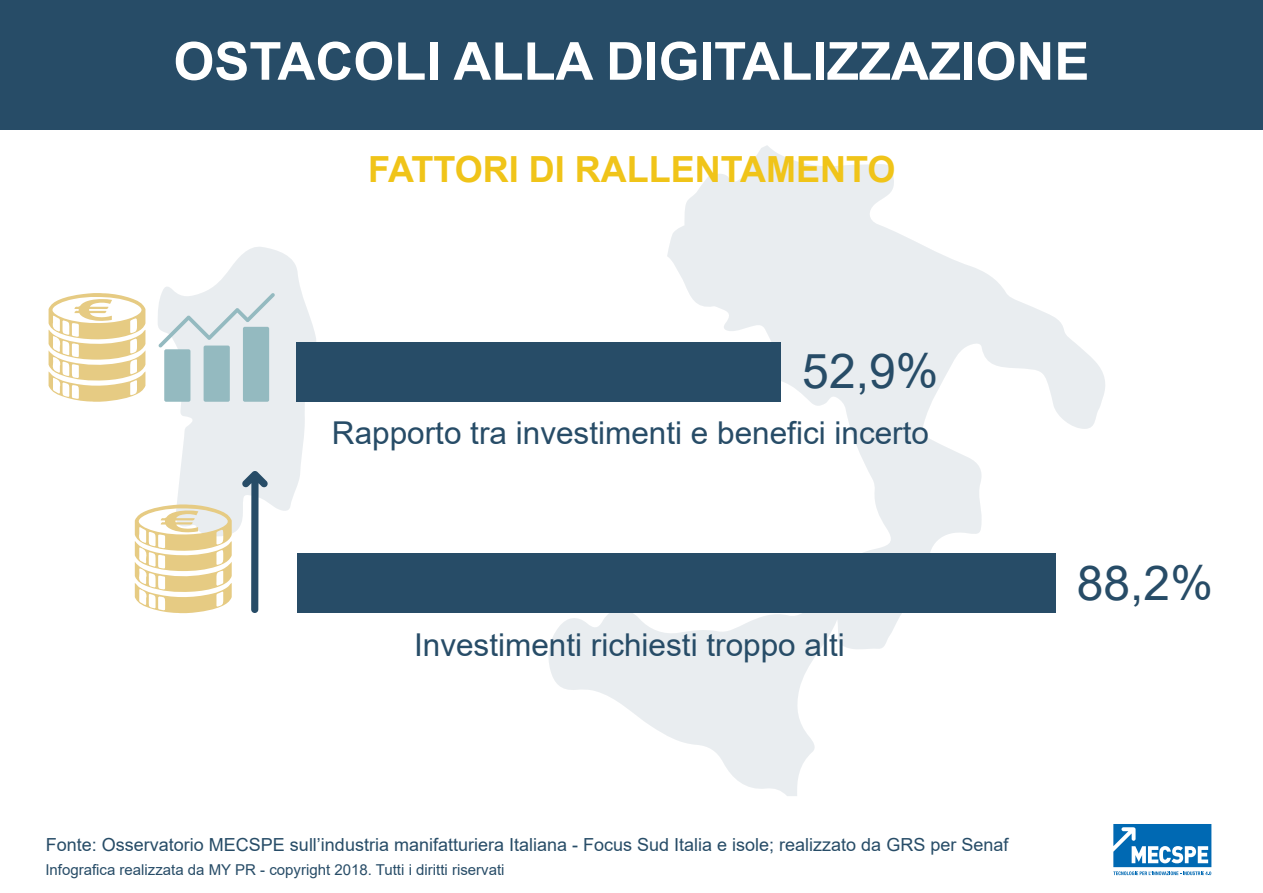
<style>
.page{position:relative;width:1263px;height:893px;background:#fff}
.page>*{position:absolute;margin:0;border:0;box-sizing:border-box;transform-origin:0 0}
.t1{font:700 52.5px "Arial";color:#fff}
.t2{font:48px "Arial";color:#274c67}
.t3{font:700 36px "Arial";color:#f0c419}
.t4{font:31.5px "Arial";color:#274c67}
.t5{font:18px "Arial";color:#274c67}
.t6{font:15px "Arial";color:#274c67}
</style>
<div class="page">
<svg style="left:546px;top:145px;width:559px;height:651px"></svg>
<svg style="left:162px;top:247px;width:154px;height:286px;fill:#e9edf0"></svg>
<div style="left:0;top:0;width:1263px;height:129px;background:#274c67"></div>
<svg style="left:1113px;top:824px;width:98px;height:51px"></svg>
<div style="left:204px;top:346px;width:26px;height:56px;background:#94bac0;border-radius:2px"></div>
<div style="left:243px;top:327px;width:26px;height:75px;background:#94bac0;border-radius:2px"></div>
<div style="left:164px;top:349px;width:26px;height:53px;background:#94bac0;border-radius:2px"></div>
<svg style="left:158px;top:293px;width:117px;height:55px"></svg>
<svg style="left:49px;top:293px;width:96px;height:109px"></svg>
<div style="left:297px;top:342px;width:484px;height:60px;background:#274c67"></div>
<div style="left:297px;top:554px;width:758px;height:59px;background:#274c67"></div>
<svg style="left:135px;top:504px;width:97px;height:109px"></svg>
<svg style="left:242px;top:471px;width:26px;height:142px"></svg>
<h1 class="t1" style="left:173px;top:24px;width:917px">OSTACOLI ALLA DIGITALIZZAZIONE</h1>
<h3 class="t3" style="left:368px;top:144px;width:529px">FATTORI DI RALLENTAMENTO</h3>
<h2 class="t2" style="left:802px;top:338px;width:138px">52,9%</h2>
<h3 class="t4" style="left:332px;top:412px;width:598px">Rapporto tra investimenti e benefici incerto</h3>
<h3 class="t4" style="left:414px;top:623px;width:432px">Investimenti richiesti troppo alti</h3>
<h2 class="t2" style="left:1077px;top:550px;width:138px">88,2%</h2>
<p class="t5" style="left:46px;top:832px;width:964px">Fonte: Osservatorio MECSPE sull’industria manifatturiera Italiana - Focus Sud Italia e isole; realizzato da GRS per Senaf</p>
<p class="t6" style="left:45px;top:859px;width:461px">Infografica realizzata da MY PR - copyright 2018. Tutti i diritti riservati</p>
</div>
